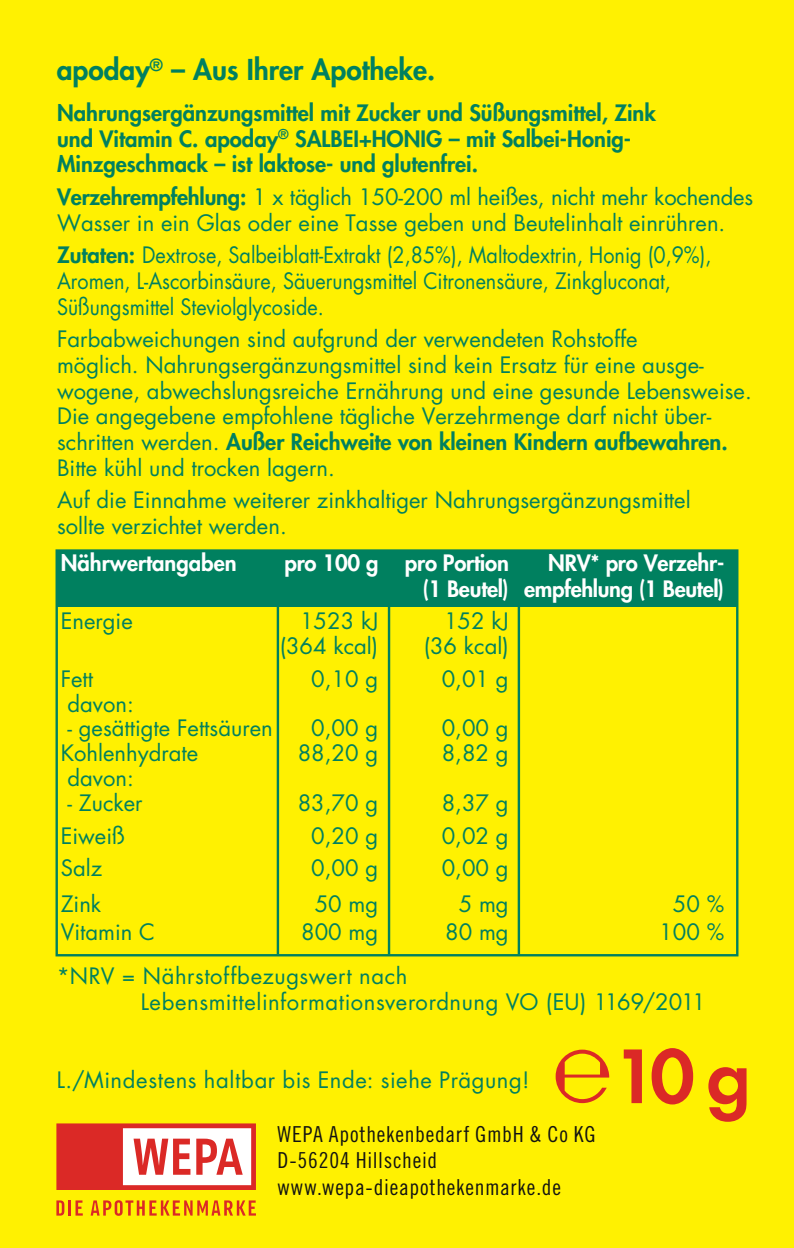
<style>
.page{position:relative;width:794px;height:1248px;background:#fff}
.page>*{position:absolute;margin:0;border:0;box-sizing:border-box;transform-origin:0 0}
.t1{font:800 28px "Futura Std";color:#00805f}
.t2{font:22px/25.6px "Futura Std";color:#00805f}
.t3{font:22px/25.6px "Futura Std";color:#00805f;scale:.9 1}
.t4{font:800 22px/25.6px "Futura Std";color:#00805f}
.t5{font:22px/26px "Futura Std";letter-spacing:.025em;color:#00805f}
.t6{font:800 22px/26px "Futura Std";letter-spacing:-.01em;color:#fff;text-align:right}
.t7{font:22px/26.4px "Trade Gothic LT Std Cn 18";letter-spacing:.035em;color:#121312}
.t8{font:22px "Futura Std";letter-spacing:.03em;color:#00805f}
.s1{font-weight:800}
</style>
<div class="page">
<div style="left:0;top:0;width:794px;height:1247px;background:#fff101"></div>
<div style="left:57px;top:550px;width:680px;height:57px;background:#00805f"></div>
<hr style="left:517px;top:554px;width:3px;height:400px;background:#00805f">
<hr style="left:388px;top:554px;width:2px;height:400px;background:#00805f">
<hr style="left:277px;top:554px;width:2px;height:400px;background:#00805f">
<div style="left:55px;top:549px;width:683px;height:407px;border:2px solid #00805f"></div>
<svg style="left:56px;top:1200px;width:8px;height:15px"></svg>
<hr style="left:68px;top:1200px;width:3px;height:15px;background:#db2926">
<svg style="left:75px;top:1200px;width:8px;height:15px"></svg>
<svg style="left:91px;top:1200px;width:20px;height:15px"></svg>
<div style="left:115px;top:1200px;width:8px;height:15px;background:#db2926;border-radius:4px"></div>
<svg style="left:117px;top:1200px;width:139px;height:15px"></svg>
<svg style="left:56px;top:1123px;width:200px;height:66px;background:#e9807c"></svg>
<svg style="left:555px;top:1049px;width:54px;height:53px"></svg>
<svg style="left:624px;top:1049px;width:18px;height:53px"></svg>
<svg style="left:651px;top:1048px;width:42px;height:56px"></svg>
<svg style="left:708px;top:1067px;width:38px;height:54px"></svg>
<p class="t1" style="left:57px;top:52px;width:380px">apoday<sup>®</sup> – Aus Ihrer Apotheke.</p>
<p class="t4" style="left:57px;top:100px;width:600px">Nahrungsergänzungsmittel mit Zucker und Süßungsmittel, Zink und Vitamin C. apoday<sup>®</sup> SALBEI+HONIG – mit Salbei-Honig-<br>Minzgeschmack – ist laktose- und glutenfrei.</p>
<p class="t2" style="left:57px;top:184px;width:697px"><span class="s1">Verzehrempfehlung:</span> 1 x täglich 150-200 ml heißes, nicht mehr kochendes<br>Wasser in ein Glas oder eine Tasse geben und Beutelinhalt einrühren.</p>
<p class="t3" style="left:57px;top:243px;width:728px"><span class="s1">Zutaten:</span> Dextrose, Salbeiblatt-Extrakt (2,85%), Maltodextrin, Honig (0,9%),<br>Aromen, L-Ascorbinsäure, Säuerungsmittel Citronensäure, Zinkgluconat,<br>Süßungsmittel Steviolglycoside.</p>
<p class="t2" style="left:57px;top:327px;width:696px">Farbabweichungen sind aufgrund der verwendeten Rohstoffe<br>möglich. Nahrungsergänzungsmittel sind kein Ersatz für eine ausge&shy;wogene, abwechslungsreiche Ernährung und eine gesunde Lebensweise.<br>Die angegebene empfohlene tägliche Verzehrmenge darf nicht über&shy;schritten werden. <span class="s1">Außer Reichweite von kleinen Kindern aufbewahren.<br></span>Bitte kühl und trocken lagern.</p>
<p class="t2" style="left:57px;top:487px;width:635px">Auf die Einnahme weiterer zinkhaltiger Nahrungsergänzungsmittel sollte verzichtet werden.</p>
<p class="t6" style="left:61px;top:549px;width:177px">Nährwertangaben</p>
<p class="t6" style="left:284px;top:549px;width:226px">pro 100 g pro Portion</p>
<p class="t6" style="left:422px;top:549px;width:303px">NRV* pro Verzehr-<br>(1 Beutel) empfehlung (1 Beutel)</p>
<p class="t2" style="left:61px;top:608px;width:74px">Energie</p>
<p class="t2" style="left:300px;top:608px;width:80px">1523 kJ</p>
<p class="t2" style="left:444px;top:608px;width:66px">152 kJ</p>
<p class="t2" style="left:280px;top:633px;width:100px">(364 kcal)</p>
<p class="t2" style="left:424px;top:633px;width:87px">(36 kcal)</p>
<p class="t2" style="left:61px;top:666px;width:34px">Fett</p>
<p class="t2" style="left:311px;top:666px;width:68px">0,10 g</p>
<p class="t2" style="left:442px;top:666px;width:68px">0,01 g</p>
<p class="t2" style="left:67px;top:691px;width:68px">davon:</p>
<p class="t2" style="left:67px;top:715px;width:207px">- gesättigte Fettsäuren</p>
<p class="t2" style="left:311px;top:715px;width:68px">0,00 g</p>
<p class="t2" style="left:442px;top:715px;width:68px">0,00 g</p>
<p class="t2" style="left:61px;top:740px;width:139px">Kohlenhydrate</p>
<p class="t2" style="left:298px;top:740px;width:82px">88,20 g</p>
<p class="t2" style="left:442px;top:740px;width:68px">8,82 g</p>
<p class="t2" style="left:67px;top:765px;width:68px">davon:</p>
<p class="t2" style="left:67px;top:790px;width:77px">- Zucker</p>
<p class="t2" style="left:298px;top:790px;width:82px">83,70 g</p>
<p class="t2" style="left:442px;top:790px;width:68px">8,37 g</p>
<p class="t2" style="left:61px;top:823px;width:66px">Eiweiß</p>
<p class="t2" style="left:311px;top:823px;width:68px">0,20 g</p>
<p class="t2" style="left:442px;top:823px;width:68px">0,02 g</p>
<p class="t2" style="left:61px;top:855px;width:43px">Salz</p>
<p class="t2" style="left:311px;top:855px;width:68px">0,00 g</p>
<p class="t2" style="left:442px;top:855px;width:68px">0,00 g</p>
<p class="t2" style="left:61px;top:891px;width:42px">Zink</p>
<p class="t2" style="left:315px;top:891px;width:65px">50 mg</p>
<p class="t2" style="left:459px;top:891px;width:51px">5 mg</p>
<p class="t2" style="left:673px;top:891px;width:53px">50 %</p>
<p class="t2" style="left:61px;top:919px;width:96px">Vitamin C</p>
<p class="t2" style="left:301px;top:919px;width:79px">800 mg</p>
<p class="t2" style="left:445px;top:919px;width:65px">80 mg</p>
<p class="t2" style="left:659px;top:919px;width:66px">100 %</p>
<p class="t5" style="left:141px;top:962px;width:566px;text-indent:-84px">* NRV = Nährstoffbezugswert nach<br>Lebensmittelinformationsverordnung VO (EU) 1169/2011</p>
<p class="t8" style="left:57px;top:1065px;width:474px">L./Mindestens haltbar bis Ende: siehe Prägung!</p>
<p class="t7" style="left:277px;top:1120px;width:320px">WEPA Apothekenbedarf GmbH &amp; Co KG<br>D-56204 Hillscheid www.wepa-dieapothekenmarke.de</p>
</div>
